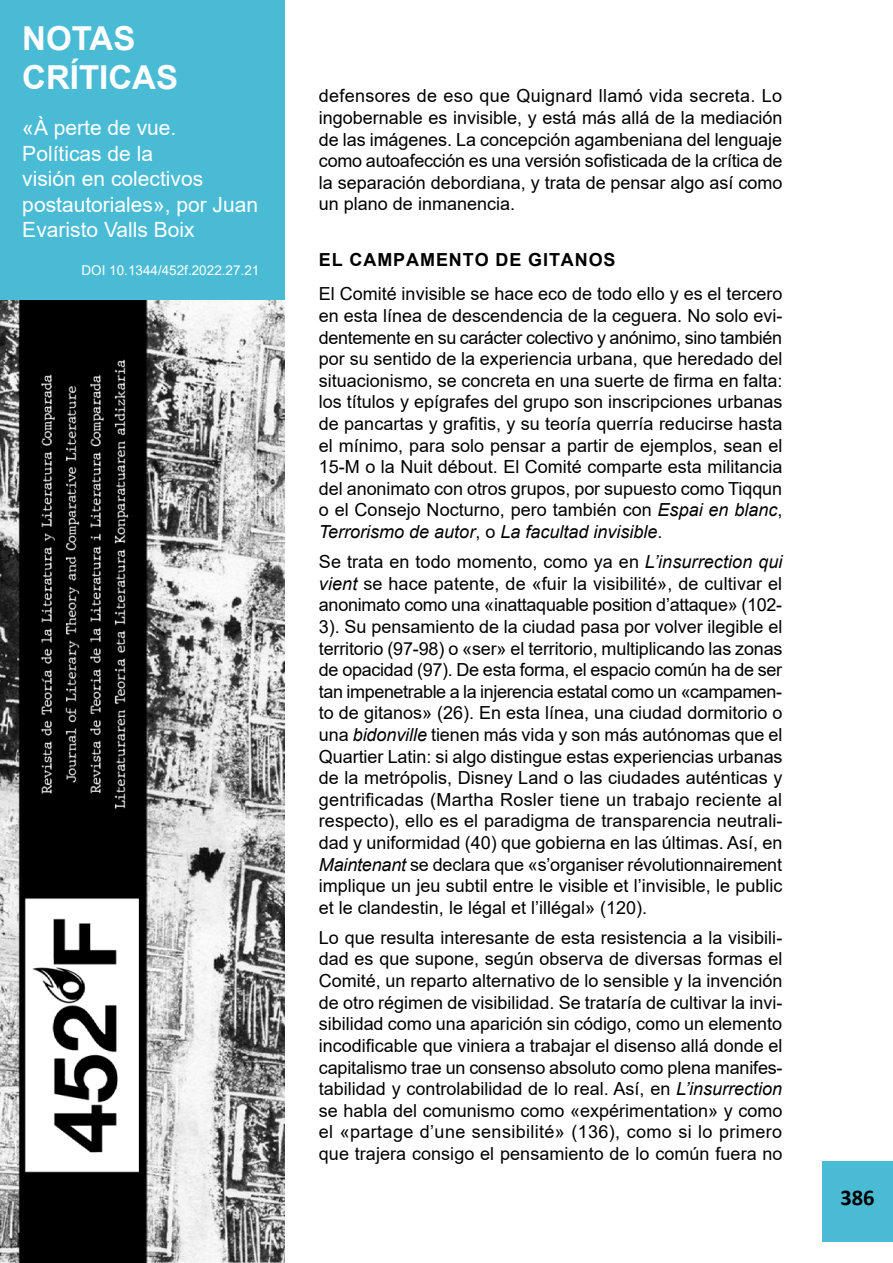
<style>
.page{position:relative;width:893px;height:1263px;background:#fff}
.page>*{position:absolute;margin:0;border:0;box-sizing:border-box;transform-origin:0 0}
.t1{font:700 33px/39px "Arial";color:#fff}
.t2{font:700 22.5px "Calibri";color:#000}
.t3{font:21px/25.5px "Arial";color:#fff}
.t4{font:18px/21.6px "Arial";color:#000;text-align:justify}
.t5{font:700 18px "Arial";letter-spacing:.05em;color:#000}
.t6{font:13.5px "Arial";color:#fff}
.s1{font-style:italic}
</style>
<div class="page">
<img style="left:0;top:299px;width:285px;height:964px">
<div style="left:0;top:0;width:284px;height:300px;background:#4abbd5"></div>
<div style="left:822px;top:1161px;width:71px;height:81px;background:#4abbd5"></div>
<h1 class="t1" style="left:22px;top:19px;width:157px">NOTAS<br>CRÍTICAS</h1>
<p class="t3" style="left:22px;top:115px;width:237px">«À perte de vue.<br>Políticas de la<br>visión en colectivos postautoriales», por Juan<br>Evaristo Valls Boix</p>
<p class="t6" style="left:81px;top:261px;width:179px">DOI 10.1344/452f.2022.27.21</p>
<p class="t4" style="left:319px;top:85px;width:465px">defensores de eso que Quignard llamó vida secreta. Lo ingobernable es invisible, y está más allá de la mediación de las imágenes. La concepción agambeniana del lenguaje como autoafección es una versión sofisticada de la crítica de la separación debordiana, y trata de pensar algo así como un plano de inmanencia.</p>
<p class="t5" style="left:319px;top:247px;width:298px">EL CAMPAMENTO DE GITANOS</p>
<p class="t4" style="left:319px;top:283px;width:465px">El Comité invisible se hace eco de todo ello y es el tercero en esta línea de descendencia de la ceguera. No solo evi&shy;dentemente en su carácter colectivo y anónimo, sino también por su sentido de la experiencia urbana, que heredado del situacionismo, se concreta en una suerte de firma en falta: los títulos y epígrafes del grupo son inscripciones urbanas de pancartas y grafitis, y su teoría querría reducirse hasta el mínimo, para solo pensar a partir de ejemplos, sean el 15-M o la Nuit débout. El Comité comparte esta militancia del anonimato con otros grupos, por supuesto como Tiqqun o el Consejo Nocturno, pero también con <span class="s1">Espai en blanc</span>, <span class="s1">Terrorismo de autor</span>, o <span class="s1">La facultad invisible</span>.</p>
<p class="t4" style="left:319px;top:551px;width:465px">Se trata en todo momento, como ya en <span class="s1">L’insurrection qui vient</span> se hace patente, de «fuir la visibilité», de cultivar el anonimato como una «inattaquable position d’attaque» (102- 3). Su pensamiento de la ciudad pasa por volver ilegible el territorio (97-98) o «ser» el territorio, multiplicando las zonas de opacidad (97). De esta forma, el espacio común ha de ser tan impenetrable a la injerencia estatal como un «campamen&shy;to de gitanos» (26). En esta línea, una ciudad dormitorio o una <span class="s1">bidonville</span> tienen más vida y son más autónomas que el Quartier Latin: si algo distingue estas experiencias urbanas de la metrópolis, Disney Land o las ciudades auténticas y gentrificadas (Martha Rosler tiene un trabajo reciente al respecto), ello es el paradigma de transparencia neutrali&shy;dad y uniformidad (40) que gobierna en las últimas. Así, en <span class="s1">Maintenant</span> se declara que «s’organiser révolutionnairement implique un jeu subtil entre le visible et l’invisible, le public et le clandestin, le légal et l’illégal» (120).</p>
<p class="t4" style="left:319px;top:927px;width:465px">Lo que resulta interesante de esta resistencia a la visibili&shy;dad es que supone, según observa de diversas formas el Comité, un reparto alternativo de lo sensible y la invención de otro régimen de visibilidad. Se trataría de cultivar la invi&shy;sibilidad como una aparición sin código, como un elemento incodificable que viniera a trabajar el disenso allá donde el capitalismo trae un consenso absoluto como plena manifes&shy;tabilidad y controlabilidad de lo real. Así, en <span class="s1">L’insurrection </span>se habla del comunismo como «expérimentation» y como el «partage d’une sensibilité» (136), como si lo primero que trajera consigo el pensamiento de lo común fuera no</p>
<p class="t2" style="left:840px;top:1181px;width:36px">386</p>
</div>
